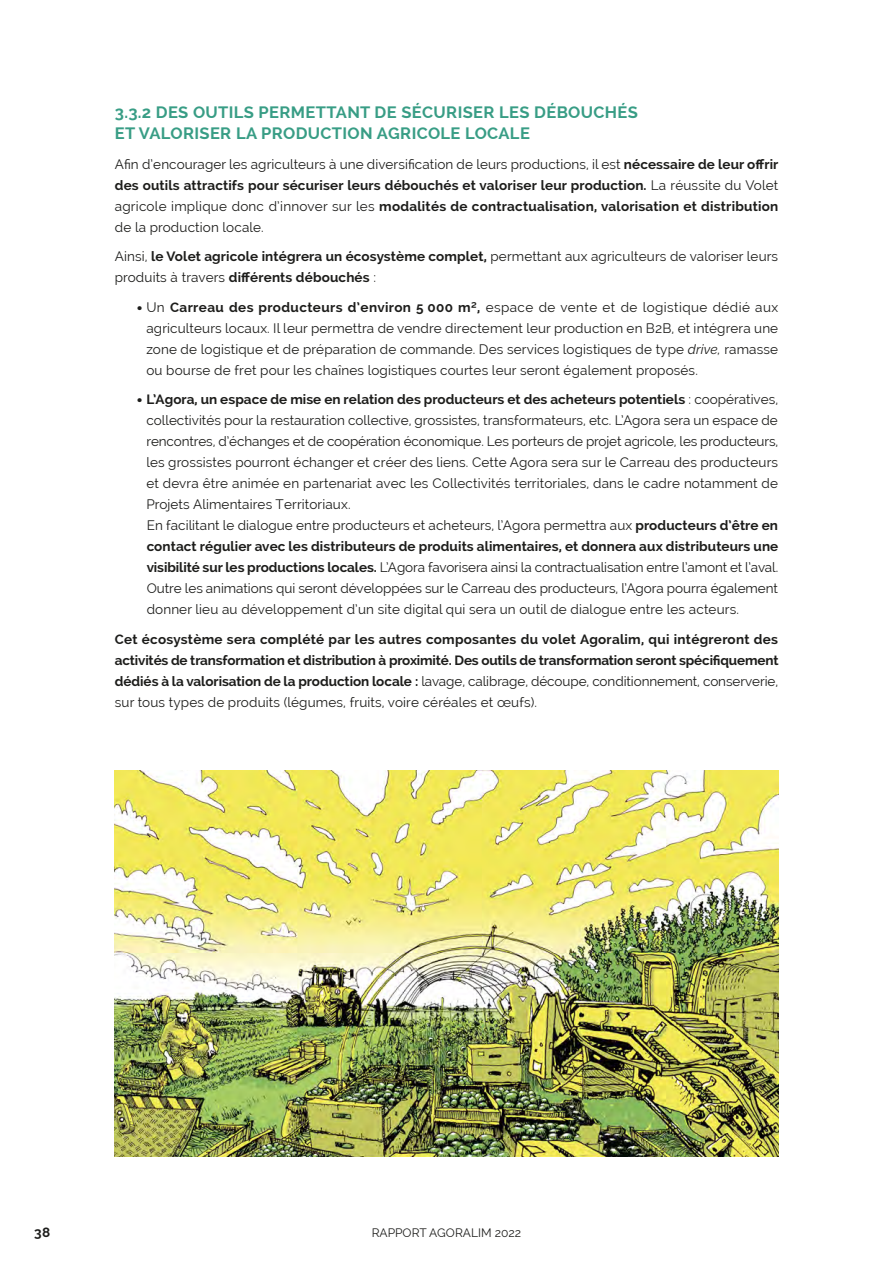
<style>
.page{position:relative;width:893px;height:1263px;background:#fff}
.page>*{position:absolute;margin:0;border:0;box-sizing:border-box;transform-origin:0 0}
.t1{font:700 16.5px/21px "Raleway";letter-spacing:.02em;color:#389d85}
.t2{font:13.5px/21px "Raleway";letter-spacing:.005em;color:#1d1d1b}
.t3{font:700 13.5px/21px "Raleway";letter-spacing:.005em;color:#1d1d1b;text-align:justify}
.t4{font:12px "Raleway";color:#1d1d1b}
.s1{font-weight:400}
.s2{font-weight:700}
.s3{font-weight:700;font-size:19.5px}
.s4{font-style:italic}
</style>
<div class="page">
<img style="left:115px;top:770px;width:663px;height:387px">
<p class="t1" style="left:115px;top:102px;width:525px">3.3.2 DES OUTILS PERMETTANT DE SÉCURISER LES DÉBOUCHÉS<br>ET VALORISER LA PRODUCTION AGRICOLE LOCALE</p>
<p class="t3" style="left:115px;top:153px;width:665px"><span class="s1">Afin d’encourager les agriculteurs à une diversification de leurs productions, il est</span> nécessaire de leur offrir des outils attractifs pour sécuriser leurs débouchés et valoriser leur production. <span class="s1">La réussite du Volet agricole implique donc d’innover sur les</span> modalités de contractualisation, valorisation et distribution <span class="s1">de la production locale.</span></p>
<p class="t2" style="left:115px;top:246px;width:665px">Ainsi, <span class="s2">le Volet agricole intégrera un écosystème complet,</span> permettant aux agriculteurs de valoriser leurs produits à travers <span class="s2">différents débouchés</span> :</p>
<p class="t2" style="left:146px;top:296px;width:633px;text-align:justify;text-indent:-10px"><span class="s3">•</span> Un <span class="s2">Carreau des producteurs d’environ 5 000 m²,</span> espace de vente et de logistique dédié aux agriculteurs locaux. Il leur permettra de vendre directement leur production en B2B, et intégrera une zone de logistique et de préparation de commande. Des services logistiques de type <span class="s4">drive,</span> ramasse ou bourse de fret pour les chaînes logistiques courtes leur seront également proposés.</p>
<p class="t2" style="left:146px;top:389px;width:633px;text-indent:-10px"><span class="s3">•</span> <span class="s2">L’Agora, un espace de mise en relation des producteurs et des acheteurs potentiels</span> : coopératives, collectivités pour la restauration collective, grossistes, transformateurs, etc. L’Agora sera un espace de rencontres, d’échanges et de coopération économique. Les porteurs de projet agricole, les producteurs, les grossistes pourront échanger et créer des liens. Cette Agora sera sur le Carreau des producteurs et devra être animée en partenariat avec les Collectivités territoriales, dans le cadre notamment de Projets Alimentaires Territoriaux.<br>En facilitant le dialogue entre producteurs et acheteurs, l’Agora permettra aux <span class="s2">producteurs d’être en contact régulier avec les distributeurs de produits alimentaires, et donnera aux distributeurs une visibilité sur les productions locales.</span> L’Agora favorisera ainsi la contractualisation entre l’amont et l’aval.<br>Outre les animations qui seront développées sur le Carreau des producteurs, l’Agora pourra également donner lieu au développement d’un site digital qui sera un outil de dialogue entre les acteurs.</p>
<p class="t3" style="left:115px;top:628px;width:665px">Cet écosystème sera complété par les autres composantes du volet Agoralim, qui intégreront des activités de transformation et distribution à proximité. Des outils de transformation seront spécifiquement dédiés à la valorisation de la production locale : <span class="s1">lavage, calibrage, découpe, conditionnement, conserverie, sur tous types de produits (légumes, fruits, voire céréales et œufs).</span></p>
<p class="t3" style="left:34px;top:1222px;width:18px">38</p>
<p class="t4" style="left:372px;top:1226px;width:151px">RAPPORT AGORALIM 2022</p>
</div>
